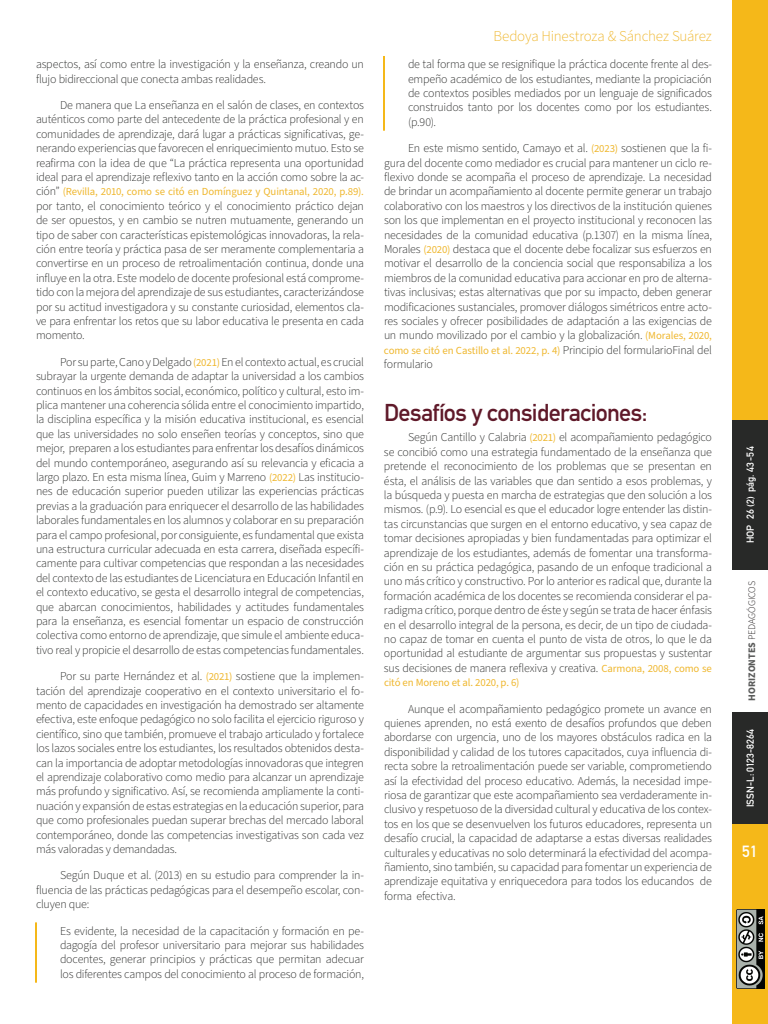
<style>
.page{position:relative;width:768px;height:1024px;background:#fff}
.page>*{position:absolute;margin:0;border:0;box-sizing:border-box;transform-origin:0 0}
.t1{font:700 24px "DIN Alternate";letter-spacing:-.025em;color:#5f1929}
.t2{font:700 16px "DIN Alternate";color:#fff}
.t3{font:300 15px "Source Sans Pro";letter-spacing:-.015em;color:#efb72e}
.t4{font:300 12px/14.4px "Source Sans Pro";letter-spacing:-.02em;color:#282928;text-align:justify}
.t5{font:10.8px "Source Sans Pro";letter-spacing:-.015em;color:#efb72e}
.t6{font:700 10px "DIN Alternate";letter-spacing:.005em;color:#fff}
.t7{font:300 10px "Source Sans Pro";letter-spacing:-.015em;color:#231f20}
.s1{font-weight:300;font-size:12px;color:#282928}
.s2{font-weight:400;font-size:10.8px;color:#efb72e}
.s3{font-weight:700;color:#5a5b5a}
</style>
<div class="page">
<hr style="left:35px;top:922px;width:2px;height:61px;background:#f5b819">
<hr style="left:383px;top:56px;width:2px;height:75px;background:#f5b819">
<div style="left:732px;top:712px;width:36px;height:312px;background:#f5b819"></div>
<div style="left:732px;top:0;width:36px;height:570px;background:#f5b819"></div>
<div style="left:732px;top:420px;width:36px;height:150px;background:#282928"></div>
<div style="left:732px;top:712px;width:36px;height:112px;background:#282928"></div>
<img style="left:736px;top:909px;width:28px;height:80px">
<p class="t4" style="left:36px;top:57px;width:329px">aspectos, así como entre la investigación y la enseñanza, creando un flujo bidireccional que conecta ambas realidades.</p>
<p class="t4" style="left:36px;top:98px;width:330px;text-indent:24px">De manera que La enseñanza en el salón de clases, en contextos auténticos como parte del antecedente de la práctica profesional y en comunidades de aprendizaje, dará lugar a prácticas significativas, ge&shy;nerando experiencias que favorecen el enriquecimiento mutuo. Esto se reafirma con la idea de que “La práctica representa una oportunidad ideal para el aprendizaje reflexivo tanto en la acción como sobre la ac-</p>
<p class="t5" style="left:36px;top:185px;width:329px"><span class="s1">ción”</span> (Revilla, 2010, como se citó en Domínguez y Quintanal, 2020, p.89).</p>
<p class="t4" style="left:36px;top:199px;width:329px">por tanto, el conocimiento teórico y el conocimiento práctico dejan de ser opuestos, y en cambio se nutren mutuamente, generando un tipo de saber con características epistemológicas innovadoras, la rela&shy;ción entre teoría y práctica pasa de ser meramente complementaria a convertirse en un proceso de retroalimentación continua, donde una influye en la otra. Este modelo de docente profesional está comprome&shy;tido con la mejora del aprendizaje de sus estudiantes, caracterizándose por su actitud investigadora y su constante curiosidad, elementos cla&shy;ve para enfrentar los retos que su labor educativa le presenta en cada momento.</p>
<p class="t4" style="left:36px;top:355px;width:330px;text-indent:24px">Por su parte, Cano y Delgado <span class="s2">(2021)</span> En el contexto actual, es crucial subrayar la urgente demanda de adaptar la universidad a los cambios continuos en los ámbitos social, económico, político y cultural, esto im&shy;plica mantener una coherencia sólida entre el conocimiento impartido, la disciplina específica y la misión educativa institucional, es esencial que las universidades no solo enseñen teorías y conceptos, sino que mejor, preparen a los estudiantes para enfrentar los desafíos dinámicos del mundo contemporáneo, asegurando así su relevancia y eficacia a largo plazo. En esta misma línea, Guim y Marreno <span class="s2">(2022)</span> Las institucio&shy;nes de educación superior pueden utilizar las experiencias prácticas previas a la graduación para enriquecer el desarrollo de las habilidades laborales fundamentales en los alumnos y colaborar en su preparación para el campo profesional, por consiguiente, es fundamental que exista una estructura curricular adecuada en esta carrera, diseñada específi&shy;camente para cultivar competencias que respondan a las necesidades del contexto de las estudiantes de Licenciatura en Educación Infantil en el contexto educativo, se gesta el desarrollo integral de competencias, que abarcan conocimientos, habilidades y actitudes fundamentales para la enseñanza, es esencial fomentar un espacio de construcción colectiva como entorno de aprendizaje, que simule el ambiente educa&shy;tivo real y propicie el desarrollo de estas competencias fundamentales.</p>
<p class="t4" style="left:36px;top:669px;width:330px;text-indent:24px">Por su parte Hernández et al. <span class="s2">(2021)</span> sostiene que la implemen&shy;tación del aprendizaje cooperativo en el contexto universitario el fo&shy;mento de capacidades en investigación ha demostrado ser altamente efectiva, este enfoque pedagógico no solo facilita el ejercicio riguroso y científico, sino que también, promueve el trabajo articulado y fortalece los lazos sociales entre los estudiantes, los resultados obtenidos desta&shy;can la importancia de adoptar metodologías innovadoras que integren el aprendizaje colaborativo como medio para alcanzar un aprendizaje más profundo y significativo. Así, se recomienda ampliamente la conti&shy;nuación y expansión de estas estrategias en la educación superior, para que como profesionales puedan superar brechas del mercado laboral contemporáneo, donde las competencias investigativas son cada vez más valoradas y demandadas.</p>
<p class="t4" style="left:36px;top:869px;width:329px;text-indent:24px">Según Duque et al. (2013) en su estudio para comprender la in&shy;fluencia de las prácticas pedagógicas para el desempeño escolar, con&shy;cluyen que:</p>
<p class="t4" style="left:60px;top:924px;width:306px">Es evidente, la necesidad de la capacitación y formación en pe&shy;dagogía del profesor universitario para mejorar sus habilidades docentes, generar principios y prácticas que permitan adecuar los diferentes campos del conocimiento al proceso de formación,</p>
<p class="t3" style="left:493px;top:26px;width:220px">Bedoya Hinestroza &amp; Sánchez Suárez</p>
<p class="t4" style="left:408px;top:57px;width:305px">de tal forma que se resignifique la práctica docente frente al des&shy;empeño académico de los estudiantes, mediante la propiciación de contextos posibles mediados por un lenguaje de significados construidos tanto por los docentes como por los estudiantes. (p.90).</p>
<p class="t4" style="left:384px;top:141px;width:330px;text-indent:24px">En este mismo sentido, Camayo et al. <span class="s2">(2023)</span> sostienen que la fi&shy;gura del docente como mediador es crucial para mantener un ciclo re&shy;flexivo donde se acompaña el proceso de aprendizaje. La necesidad de brindar un acompañamiento al docente permite generar un trabajo colaborativo con los maestros y los directivos de la institución quienes son los que implementan en el proyecto institucional y reconocen las necesidades de la comunidad educativa (p.1307) en la misma línea, Morales <span class="s2">(2020)</span> destaca que el docente debe focalizar sus esfuerzos en motivar el desarrollo de la conciencia social que responsabiliza a los miembros de la comunidad educativa para accionar en pro de alterna&shy;tivas inclusivas; estas alternativas que por su impacto, deben generar modificaciones sustanciales, promover diálogos simétricos entre acto&shy;res sociales y ofrecer posibilidades de adaptación a las exigencias de un mundo movilizado por el cambio y la globalización. <span class="s2">(Morales, 2020,</span></p>
<p class="t5" style="left:384px;top:343px;width:329px">como se citó en Castillo et al. 2022, p. 4) <span class="s1">Principio del formularioFinal del</span></p>
<p class="t4" style="left:384px;top:357px;width:50px">formulario</p>
<h1 class="t1" style="left:384px;top:394px;width:265px">Desafíos y consideraciones:</h1>
<p class="t4" style="left:384px;top:431px;width:330px;text-indent:24px">Según Cantillo y Calabria <span class="s2">(2021)</span> el acompañamiento pedagógico se concibió como una estrategia fundamentado de la enseñanza que pretende el reconocimiento de los problemas que se presentan en ésta, el análisis de las variables que dan sentido a esos problemas, y la búsqueda y puesta en marcha de estrategias que den solución a los mismos. (p.9). Lo esencial es que el educador logre entender las distin&shy;tas circunstancias que surgen en el entorno educativo, y sea capaz de tomar decisiones apropiadas y bien fundamentadas para optimizar el aprendizaje de los estudiantes, además de fomentar una transforma&shy;ción en su práctica pedagógica, pasando de un enfoque tradicional a uno más crítico y constructivo. Por lo anterior es radical que, durante la formación académica de los docentes se recomienda considerar el pa&shy;radigma crítico, porque dentro de éste y según se trata de hacer énfasis en el desarrollo integral de la persona, es decir, de un tipo de ciudada&shy;no capaz de tomar en cuenta el punto de vista de otros, lo que le da oportunidad al estudiante de argumentar sus propuestas y sustentar sus decisiones de manera reflexiva y creativa. <span class="s2">Carmona, 2008, como se</span></p>
<p class="t5" style="left:384px;top:675px;width:137px">citó en Moreno et al. 2020, p. 6)</p>
<p class="t4" style="left:384px;top:702px;width:330px;text-indent:24px">Aunque el acompañamiento pedagógico promete un avance en quienes aprenden, no está exento de desafíos profundos que deben abordarse con urgencia, uno de los mayores obstáculos radica en la disponibilidad y calidad de los tutores capacitados, cuya influencia di&shy;recta sobre la retroalimentación puede ser variable, comprometiendo así la efectividad del proceso educativo. Además, la necesidad impe&shy;riosa de garantizar que este acompañamiento sea verdaderamente in&shy;clusivo y respetuoso de la diversidad cultural y educativa de los contex&shy;tos en los que se desenvuelven los futuros educadores, representa un desafío crucial, la capacidad de adaptarse a estas diversas realidades culturales y educativas no solo determinará la efectividad del acompa&shy;ñamiento, sino también, su capacidad para fomentar un experiencia de aprendizaje equitativa y enriquecedora para todos los educandos de forma efectiva.</p>
<p class="t6" style="left:743px;top:543px;width:98px;rotate:-90deg">HOP 26 (2) pág. 43-54</p>
<p class="t7" style="left:745px;top:701px;width:121px;rotate:-90deg"><span class="s3">HORIZONTES</span> PEDAGÓGICOS</p>
<p class="t6" style="left:743px;top:807px;width:80px;rotate:-90deg">ISSN-L: 0123-8264</p>
<h2 class="t2" style="left:742px;top:839px;width:17px">51</h2>
</div>
